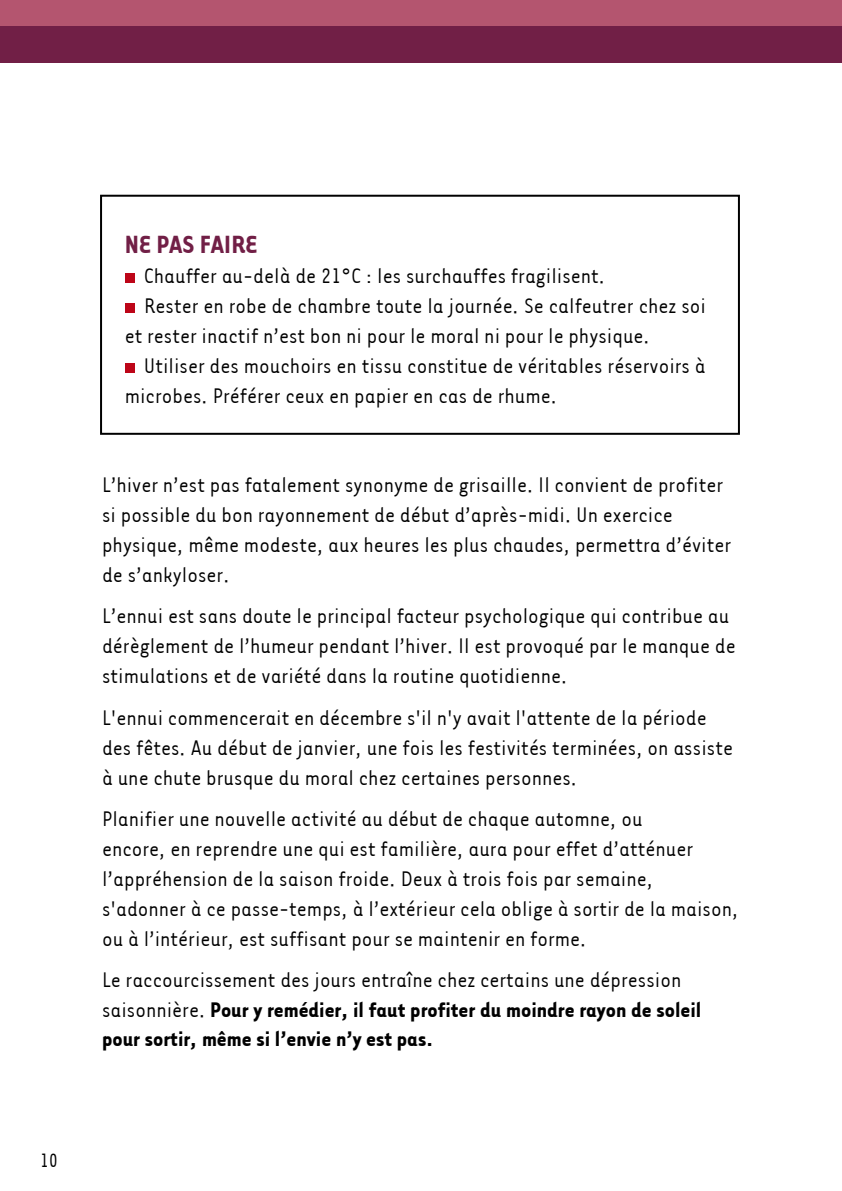
<style>
.page{position:relative;width:842px;height:1191px;background:#fff}
.page>*{position:absolute;margin:0;border:0;box-sizing:border-box;transform-origin:0 0}
.t1{font:700 28.2px "Tarzana Narrow";color:#711f46}
.t2{font:24px/30px "Tarzana Narrow";color:#000}
.t3{font:700 24px/29.4px "Tarzana Narrow";color:#000}
.t4{font:22px "Tarzana Narrow";color:#000}
.s1{font-weight:400}
</style>
<div class="page">
<div style="left:0;top:0;width:842px;height:62px;background:#711f46"></div>
<div style="left:0;top:0;width:842px;height:26px;background:#b4556f"></div>
<div style="left:100px;top:195px;width:640px;height:240px;border:2px solid #000"></div>
<div style="left:125px;top:273px;width:9px;height:10px;background:#bd0518"></div>
<div style="left:125px;top:303px;width:9px;height:10px;background:#bd0518"></div>
<div style="left:125px;top:363px;width:9px;height:10px;background:#bd0518"></div>
<p class="t4" style="left:40px;top:1147px;width:20px">10</p>
<p class="t1" style="left:125px;top:227px;width:134px">NE PAS FAIRE</p>
<p class="t2" style="left:144px;top:260px;width:463px">Chauffer au-delà de 21°C : les surchauffes fragilisent.</p>
<p class="t2" style="left:144px;top:290px;width:563px">Rester en robe de chambre toute la journée. Se calfeutrer chez soi</p>
<p class="t2" style="left:125px;top:320px;width:527px">et rester inactif n’est bon ni pour le moral ni pour le physique.</p>
<p class="t2" style="left:144px;top:350px;width:563px">Utiliser des mouchoirs en tissu constitue de véritables réservoirs à</p>
<p class="t2" style="left:125px;top:380px;width:434px">microbes. Préférer ceux en papier en cas de rhume.</p>
<p class="t2" style="left:102px;top:468px;width:630px">L’hiver n’est pas fatalement synonyme de grisaille. Il convient de profiter si possible du bon rayonnement de début d’après-midi. Un exercice physique, même modeste, aux heures les plus chaudes, permettra d’éviter de s’ankyloser.</p>
<p class="t2" style="left:102px;top:600px;width:635px">L’ennui est sans doute le principal facteur psychologique qui contribue au dérèglement de l’humeur pendant l’hiver. Il est provoqué par le manque de stimulations et de variété dans la routine quotidienne.</p>
<p class="t2" style="left:102px;top:701px;width:632px">L'ennui commencerait en décembre s'il n'y avait l'attente de la période des fêtes. Au début de janvier, une fois les festivités terminées, on assiste à une chute brusque du moral chez certaines personnes.</p>
<p class="t2" style="left:102px;top:802px;width:638px">Planifier une nouvelle activité au début de chaque automne, ou<br>encore, en reprendre une qui est familière, aura pour effet d’atténuer l’appréhension de la saison froide. Deux à trois fois par semaine, s'adonner à ce passe-temps, à l’extérieur cela oblige à sortir de la maison, ou à l’intérieur, est suffisant pour se maintenir en forme.</p>
<p class="t3" style="left:102px;top:964px;width:601px"><span class="s1">Le raccourcissement des jours entraîne chez certains une dépression saisonnière.</span> Pour y remédier, il faut profiter du moindre rayon de soleil pour sortir, même si l’envie n’y est pas.</p>
</div>
